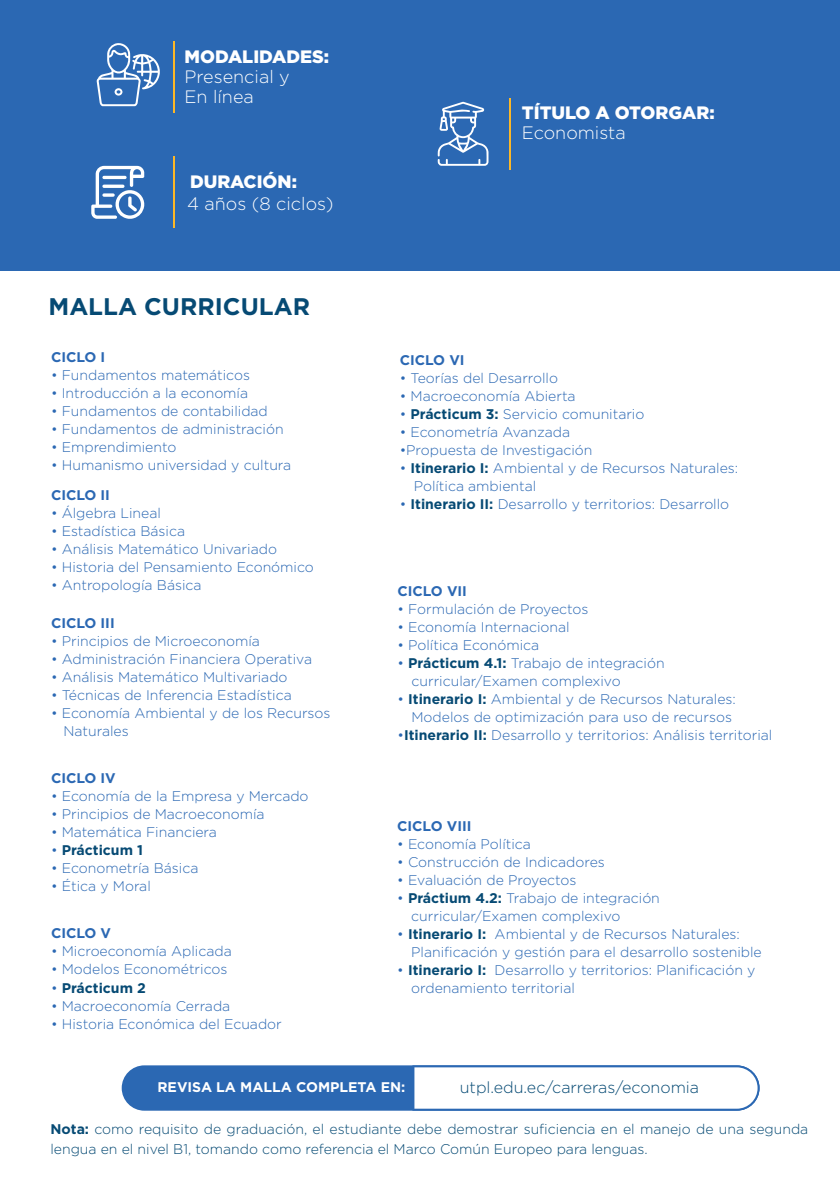
<style>
.page{position:relative;width:840px;height:1191px;background:#fff}
.page>*{position:absolute;margin:0;border:0;box-sizing:border-box;transform-origin:0 0}
.t1{font:700 24px "Gotham";color:#064a74}
.t2{font:300 18px/20px "Gotham";color:#fff}
.t3{font:900 18px "Gotham";color:#fff}
.t4{font:300 16px "Gotham";color:#064a74}
.t5{font:300 14px/18px "Gotham";color:#2b68b3}
.t6{font:300 14px/20px "Gotham";color:#064a74}
.t7{font:700 14px "Gotham";color:#2b68b3}
.t8{font:700 14px "Gotham";color:#fff}
.t9{font:700 14px "Gotham";color:#064a74}
.s1{font-weight:300;color:#2b68b3}
.s2{font-weight:700;color:#064a74}
.s3{font-weight:700}
</style>
<div class="page">
<div style="left:1px;top:0;width:838px;height:270px;background:#2b68b3"></div>
<svg style="left:437px;top:102px;width:51px;height:64px"></svg>
<svg style="left:96px;top:43px;width:64px;height:63px"></svg>
<svg style="left:91px;top:166px;width:53px;height:53px"></svg>
<hr style="left:509px;top:98px;width:1px;height:71px;background:#fcb727">
<hr style="left:173px;top:42px;width:1px;height:71px;background:#fcb727">
<hr style="left:173px;top:157px;width:1px;height:71px;background:#fcb727">
<div style="left:122px;top:1065px;width:637px;height:45px;background:#2b68b3;border-radius:23px"></div>
<svg style="left:412px;top:1065px;width:347px;height:45px;background:#ecf1f8"></svg>
<p class="t3" style="left:184px;top:44px;width:146px">MODALIDADES:</p>
<p class="t2" style="left:184px;top:66px;width:107px">Presencial y<br>En línea</p>
<p class="t3" style="left:190px;top:169px;width:108px">DURACIÓN:</p>
<p class="t2" style="left:187px;top:193px;width:148px">4 años (8 ciclos)</p>
<h1 class="t1" style="left:48px;top:290px;width:263px">MALLA CURRICULAR</h1>
<p class="t7" style="left:51px;top:347px;width:56px">CICLO I</p>
<p class="t5" style="left:51px;top:365px;width:200px">• Fundamentos matemáticos</p>
<p class="t5" style="left:51px;top:383px;width:198px">• Introducción a la economía</p>
<p class="t5" style="left:51px;top:401px;width:218px">• Fundamentos de contabilidad</p>
<p class="t5" style="left:51px;top:419px;width:234px">• Fundamentos de administración</p>
<p class="t5" style="left:51px;top:437px;width:127px">• Emprendimiento</p>
<p class="t5" style="left:51px;top:455px;width:241px">• Humanismo universidad y cultura</p>
<p class="t7" style="left:51px;top:485px;width:60px">CICLO II</p>
<p class="t5" style="left:51px;top:503px;width:111px">• Álgebra Lineal</p>
<p class="t5" style="left:51px;top:521px;width:136px">• Estadística Básica</p>
<p class="t5" style="left:51px;top:539px;width:227px">• Análisis Matemático Univariado</p>
<p class="t5" style="left:51px;top:557px;width:264px">• Historia del Pensamiento Económico</p>
<p class="t5" style="left:51px;top:575px;width:152px">• Antropología Básica</p>
<p class="t7" style="left:51px;top:613px;width:65px">CICLO III</p>
<p class="t5" style="left:51px;top:631px;width:210px">• Principios de Microeconomía</p>
<p class="t5" style="left:51px;top:649px;width:262px">• Administración Financiera Operativa</p>
<p class="t5" style="left:51px;top:667px;width:238px">• Análisis Matemático Multivariado</p>
<p class="t5" style="left:51px;top:685px;width:242px">• Técnicas de Inferencia Estadística</p>
<p class="t5" style="left:64px;top:703px;width:268px;text-indent:-13px">• Economía Ambiental y de los Recursos<br>Naturales</p>
<p class="t7" style="left:51px;top:769px;width:66px">CICLO IV</p>
<p class="t5" style="left:51px;top:786px;width:259px">• Economía de la Empresa y Mercado</p>
<p class="t5" style="left:51px;top:804px;width:215px">• Principios de Macroeconomía</p>
<p class="t5" style="left:51px;top:822px;width:167px">• Matemática Financiera</p>
<p class="t9" style="left:51px;top:841px;width:94px"><span class="s1">•</span> Prácticum 1</p>
<p class="t5" style="left:51px;top:858px;width:149px">• Econometría Básica</p>
<p class="t5" style="left:51px;top:876px;width:101px">• Ética y Moral</p>
<p class="t7" style="left:51px;top:924px;width:62px">CICLO V</p>
<p class="t5" style="left:51px;top:942px;width:182px">• Microeconomía Aplicada</p>
<p class="t5" style="left:51px;top:960px;width:178px">• Modelos Econométricos</p>
<p class="t9" style="left:51px;top:978px;width:96px"><span class="s1">•</span> Prácticum 2</p>
<p class="t5" style="left:51px;top:996px;width:181px">• Macroeconomía Cerrada</p>
<p class="t5" style="left:51px;top:1014px;width:232px">• Historia Económica del Ecuador</p>
<p class="t3" style="left:521px;top:100px;width:194px">TÍTULO A OTORGAR:</p>
<p class="t2" style="left:521px;top:122px;width:105px">Economista</p>
<p class="t7" style="left:399px;top:351px;width:66px">CICLO VI</p>
<p class="t5" style="left:399px;top:369px;width:160px">• Teorías del Desarrollo</p>
<p class="t5" style="left:399px;top:387px;width:177px">• Macroeconomía Abierta</p>
<p class="t5" style="left:399px;top:405px;width:246px">• <span class="s2">Prácticum 3:</span> Servicio comunitario</p>
<p class="t5" style="left:399px;top:423px;width:172px">• Econometría Avanzada</p>
<p class="t5" style="left:399px;top:441px;width:194px">•Propuesta de Investigación</p>
<p class="t5" style="left:413px;top:459px;width:326px;text-indent:-14px">• <span class="s2">Itinerario I:</span> Ambiental y de Recursos Naturales:<br>Política ambiental</p>
<p class="t5" style="left:399px;top:495px;width:331px">• <span class="s2">Itinerario II:</span> Desarrollo y territorios: Desarrollo</p>
<p class="t7" style="left:397px;top:582px;width:71px">CICLO VII</p>
<p class="t5" style="left:397px;top:600px;width:192px">• Formulación de Proyectos</p>
<p class="t5" style="left:397px;top:618px;width:173px">• Economía Internacional</p>
<p class="t5" style="left:397px;top:636px;width:143px">• Política Económica</p>
<p class="t5" style="left:411px;top:654px;width:254px;text-indent:-14px">• <span class="s2">Prácticum 4.1:</span> Trabajo de integración curricular/Examen complexivo</p>
<p class="t5" style="left:397px;top:690px;width:340px;text-align:right">• <span class="s2">Itinerario I:</span> Ambiental y de Recursos Naturales:<br>Modelos de optimización para uso de recursos</p>
<p class="t5" style="left:397px;top:726px;width:376px">•<span class="s2">Itinerario II:</span> Desarrollo y territorios: Análisis territorial</p>
<p class="t7" style="left:397px;top:816px;width:76px">CICLO VIII</p>
<p class="t5" style="left:397px;top:834px;width:135px">• Economía Política</p>
<p class="t5" style="left:397px;top:852px;width:209px">• Construcción de Indicadores</p>
<p class="t5" style="left:397px;top:870px;width:181px">• Evaluación de Proyectos</p>
<p class="t5" style="left:411px;top:888px;width:250px;text-indent:-14px">• <span class="s2">Práctium 4.2:</span> Trabajo de integración curricular/Examen complexivo</p>
<p class="t5" style="left:411px;top:924px;width:352px;text-indent:-14px">• <span class="s2">Itinerario I:</span> Ambiental y de Recursos Naturales:<br>Planificación y gestión para el desarrollo sostenible</p>
<p class="t5" style="left:411px;top:960px;width:345px;text-indent:-14px">• <span class="s2">Itinerario I:</span> Desarrollo y territorios: Planificación y ordenamiento territorial</p>
<p class="t8" style="left:157px;top:1077px;width:249px">REVISA LA MALLA COMPLETA EN:</p>
<p class="t4" style="left:459px;top:1077px;width:241px">utpl.edu.ec/carreras/economia</p>
<p class="t6" style="left:50px;top:1119px;width:759px"><span class="s3">Nota:</span> como requisito de graduación, el estudiante debe demostrar suficiencia en el manejo de una segunda lengua en el nivel B1, tomando como referencia el Marco Común Europeo para lenguas.</p>
</div>
